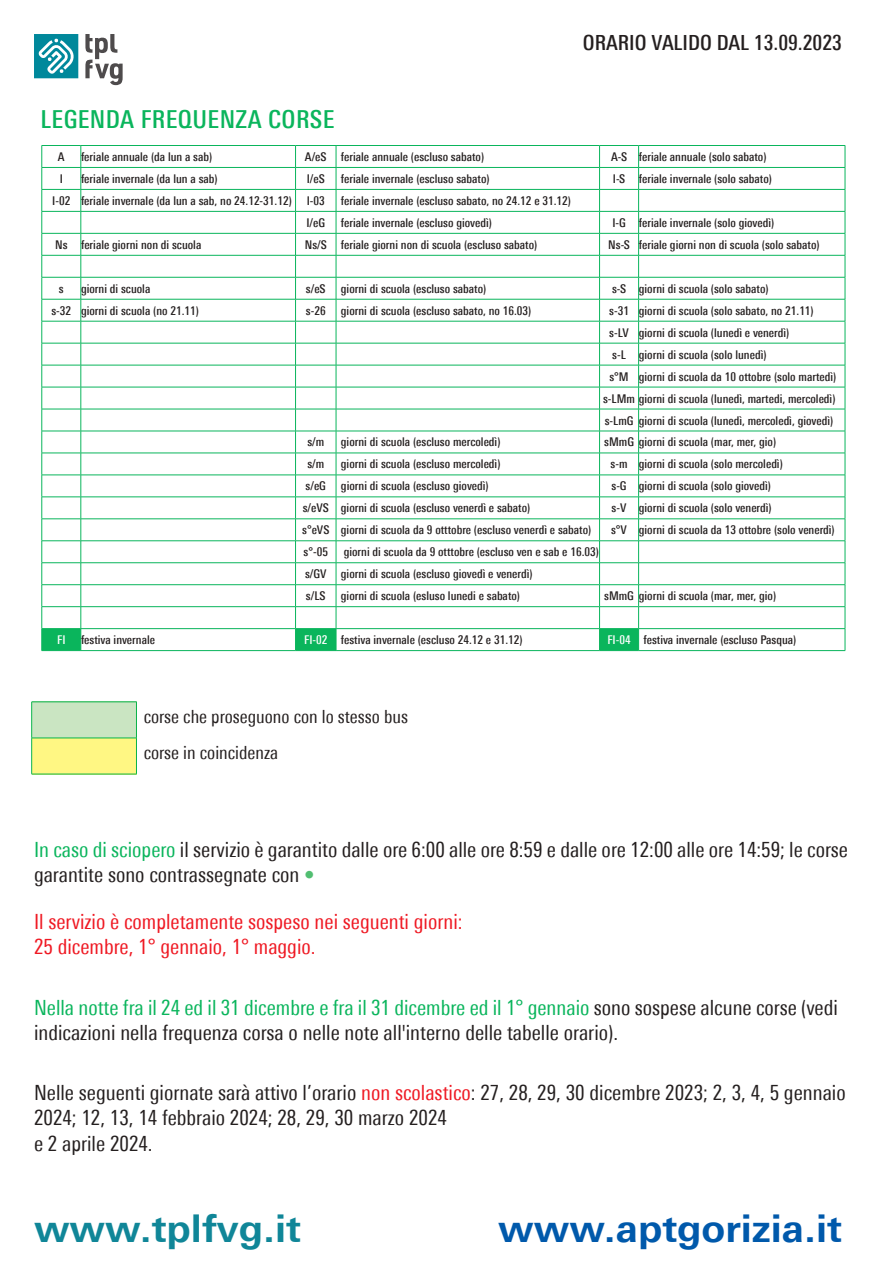
<style>
.page{position:relative;width:893px;height:1263px;background:#fff}
.page>*{position:absolute;margin:0;border:0;box-sizing:border-box;transform-origin:0 0}
.t1{font:700 38.4px "Univers Next Pro";color:#0059ab}
.t2{font:700 38.4px "Univers Next Pro";color:#108698}
.t3{font:500 condensed 24.9px "Univers Next Pro";letter-spacing:.015em;color:#0ab55c}
.t4{font:condensed 21px/25.2px "Univers Next Pro";color:#241f1f}
.t5{font:condensed 21px/25.2px "Univers Next Pro";color:#ef1923}
.t6{font:500 condensed 20.85px "Univers Next Pro";color:#241f1f}
.t7{font:condensed 18.15px/36.2px "Univers Next Pro";color:#241f1f}
.t8{font:500 condensed 12px/21.9px "Univers Next Pro";color:#241f1f}
.t9{font:500 condensed 12px "Univers Next Pro";color:#fff}
.s1{color:#fff}
.s2{color:#0ab55c}
.s3{color:#51be71}
.s4{color:#ef1923}
</style>
<div class="page">
<svg style="left:85px;top:34px;width:38px;height:51px"></svg>
<svg style="left:34px;top:34px;width:44px;height:44px"></svg>
<div style="left:32px;top:702px;width:104px;height:36px;background:#cae5c2"></div>
<div style="left:32px;top:738px;width:104px;height:36px;background:#fff783"></div>
<hr style="left:31px;top:702px;width:106px;height:1px;background:#0ab44a">
<hr style="left:31px;top:702px;width:1px;height:36px;background:#0ab44a">
<hr style="left:136px;top:702px;width:1px;height:36px;background:#0ab44a">
<hr style="left:31px;top:738px;width:106px;height:1px;background:#0ab44a">
<hr style="left:31px;top:738px;width:1px;height:36px;background:#0ab44a">
<hr style="left:136px;top:738px;width:1px;height:36px;background:#0ab44a">
<hr style="left:31px;top:774px;width:106px;height:1px;background:#0ab44a">
<hr style="left:42px;top:145px;width:39px;height:1px;background:#0ab55c">
<hr style="left:81px;top:145px;width:215px;height:1px;background:#0ab55c">
<hr style="left:296px;top:145px;width:40px;height:1px;background:#0ab55c">
<hr style="left:336px;top:145px;width:264px;height:1px;background:#0ab55c">
<hr style="left:600px;top:145px;width:39px;height:1px;background:#0ab55c">
<hr style="left:639px;top:145px;width:206px;height:1px;background:#0ab55c">
<hr style="left:639px;top:167px;width:206px;height:1px;background:#0ab55c">
<hr style="left:639px;top:189px;width:206px;height:1px;background:#0ab55c">
<hr style="left:639px;top:211px;width:206px;height:1px;background:#0ab55c">
<hr style="left:639px;top:233px;width:206px;height:1px;background:#0ab55c">
<hr style="left:639px;top:255px;width:206px;height:1px;background:#0ab55c">
<hr style="left:639px;top:277px;width:206px;height:1px;background:#0ab55c">
<hr style="left:639px;top:299px;width:206px;height:1px;background:#0ab55c">
<hr style="left:639px;top:321px;width:206px;height:1px;background:#0ab55c">
<hr style="left:639px;top:343px;width:206px;height:1px;background:#0ab55c">
<hr style="left:639px;top:365px;width:206px;height:1px;background:#0ab55c">
<hr style="left:639px;top:387px;width:206px;height:1px;background:#0ab55c">
<hr style="left:639px;top:409px;width:206px;height:1px;background:#0ab55c">
<hr style="left:639px;top:431px;width:206px;height:1px;background:#0ab55c">
<hr style="left:639px;top:453px;width:206px;height:1px;background:#0ab55c">
<hr style="left:639px;top:475px;width:206px;height:1px;background:#0ab55c">
<hr style="left:639px;top:497px;width:206px;height:1px;background:#0ab55c">
<hr style="left:639px;top:519px;width:206px;height:1px;background:#0ab55c">
<hr style="left:639px;top:540px;width:206px;height:1px;background:#0ab55c">
<hr style="left:639px;top:562px;width:206px;height:1px;background:#0ab55c">
<hr style="left:639px;top:584px;width:206px;height:1px;background:#0ab55c">
<hr style="left:639px;top:606px;width:206px;height:1px;background:#0ab55c">
<hr style="left:639px;top:628px;width:206px;height:1px;background:#0ab55c">
<svg style="left:42px;top:146px;width:597px;height:504px"></svg>
<svg style="left:845px;top:146px;width:1px;height:504px"></svg>
<hr style="left:42px;top:650px;width:39px;height:1px;background:#0ab55c">
<hr style="left:81px;top:650px;width:215px;height:1px;background:#0ab55c">
<hr style="left:296px;top:650px;width:40px;height:1px;background:#0ab55c">
<hr style="left:336px;top:650px;width:264px;height:1px;background:#0ab55c">
<hr style="left:600px;top:650px;width:39px;height:1px;background:#0ab55c">
<hr style="left:639px;top:650px;width:206px;height:1px;background:#0ab55c">
<h2 class="t3" style="left:40px;top:105px;width:296px">LEGENDA FREQUENZA CORSE</h2>
<h3 class="t6" style="left:583px;top:30px;width:261px">ORARIO VALIDO DAL 13.09.2023</h3>
<p class="t8" style="left:58px;top:146px;width:8px">A</p>
<p class="t8" style="left:81px;top:146px;width:133px">feriale annuale (da lun a sab)</p>
<p class="t8" style="left:305px;top:146px;width:181px">A/eS feriale annuale (escluso sabato)</p>
<p class="t8" style="left:611px;top:146px;width:157px">A-S feriale annuale (solo sabato)</p>
<p class="t8" style="left:60px;top:168px;width:5px">I</p>
<p class="t8" style="left:81px;top:168px;width:138px">feriale invernale (da lun a sab)</p>
<p class="t8" style="left:307px;top:168px;width:20px">I/eS</p>
<p class="t8" style="left:341px;top:168px;width:150px">feriale invernale (escluso sabato)</p>
<p class="t8" style="left:613px;top:168px;width:161px">I-S feriale invernale (solo sabato)</p>
<p class="t8" style="left:52px;top:190px;width:274px">I-02 feriale invernale (da lun a sab, no 24.12-31.12) I-03</p>
<p class="t8" style="left:341px;top:190px;width:232px">feriale invernale (escluso sabato, no 24.12 e 31.12)</p>
<p class="t8" style="left:306px;top:212px;width:20px">I/eG</p>
<p class="t8" style="left:341px;top:212px;width:152px">feriale invernale (escluso giovedì)</p>
<p class="t8" style="left:612px;top:212px;width:163px">I-G feriale invernale (solo giovedì)</p>
<p class="t8" style="left:55px;top:234px;width:148px">Ns feriale giorni non di scuola</p>
<p class="t8" style="left:305px;top:234px;width:234px">Ns/S feriale giorni non di scuola (escluso sabato)</p>
<p class="t8" style="left:608px;top:234px;width:213px">Ns-S feriale giorni non di scuola (solo sabato)</p>
<p class="t8" style="left:59px;top:277px;width:6px">s</p>
<p class="t8" style="left:81px;top:277px;width:71px">giorni di scuola</p>
<p class="t8" style="left:306px;top:277px;width:21px">s/eS</p>
<p class="t8" style="left:341px;top:277px;width:147px">giorni di scuola (escluso sabato)</p>
<p class="t8" style="left:612px;top:277px;width:158px">s-S giorni di scuola (solo sabato)</p>
<p class="t8" style="left:51px;top:299px;width:149px">s-32 giorni di scuola (no 21.11)</p>
<p class="t8" style="left:306px;top:299px;width:21px">s-26</p>
<p class="t8" style="left:341px;top:299px;width:192px">giorni di scuola (escluso sabato, no 16.03)</p>
<p class="t8" style="left:609px;top:299px;width:206px">s-31 giorni di scuola (solo sabato, no 21.11)</p>
<p class="t8" style="left:609px;top:321px;width:182px">s-LV giorni di scuola (lunedì e venerdì)</p>
<p class="t8" style="left:612px;top:343px;width:156px">s-L giorni di scuola (solo lunedì)</p>
<p class="t8" style="left:609px;top:365px;width:228px">s°M giorni di scuola da 10 ottobre (solo martedì)</p>
<p class="t8" style="left:603px;top:387px;width:234px">s-LMm giorni di scuola (lunedì, martedi, mercoledì)</p>
<p class="t8" style="left:605px;top:409px;width:230px">s-LmG giorni di scuola (lunedì, mercoledì, giovedì)</p>
<p class="t8" style="left:307px;top:431px;width:18px">s/m</p>
<p class="t8" style="left:341px;top:431px;width:161px">giorni di scuola (escluso mercoledì)</p>
<p class="t8" style="left:604px;top:431px;width:174px">sMmG giorni di scuola (mar, mer, gio)</p>
<p class="t8" style="left:307px;top:453px;width:18px">s/m</p>
<p class="t8" style="left:341px;top:453px;width:161px">giorni di scuola (escluso mercoledì)</p>
<p class="t8" style="left:611px;top:453px;width:174px">s-m giorni di scuola (solo mercoledì)</p>
<p class="t8" style="left:306px;top:475px;width:185px">s/eG giorni di scuola (escluso giovedì)</p>
<p class="t8" style="left:611px;top:475px;width:161px">s-G giorni di scuola (solo giovedì)</p>
<p class="t8" style="left:303px;top:497px;width:229px">s/eVS giorni di scuola (escluso venerdì e sabato)</p>
<p class="t8" style="left:612px;top:497px;width:162px">s-V giorni di scuola (solo venerdì)</p>
<p class="t8" style="left:302px;top:519px;width:291px">s°eVS giorni di scuola da 9 otttobre (escluso venerdì e sabato)</p>
<p class="t8" style="left:611px;top:519px;width:225px">s°V giorni di scuola da 13 ottobre (solo venerdì)</p>
<p class="t8" style="left:304px;top:541px;width:26px">s°-05</p>
<p class="t8" style="left:305px;top:541px;width:295px;text-indent:39px">giorni di scuola da 9 otttobre (escluso ven e sab e 16.03) s/GV giorni di scuola (escluso giovedì e venerdì)<br>s/LS</p>
<p class="t8" style="left:341px;top:585px;width:181px">giorni di scuola (esluso lunedi e sabato)</p>
<p class="t8" style="left:604px;top:585px;width:174px">sMmG giorni di scuola (mar, mer, gio)</p>
<p class="t9" style="left:57px;top:633px;width:10px">FI</p>
<p class="t8" style="left:81px;top:629px;width:76px">festiva invernale</p>
<p class="t8" style="left:304px;top:629px;width:220px"><span class="s1">FI-02</span> festiva invernale (escluso 24.12 e 31.12)</p>
<p class="t8" style="left:607px;top:629px;width:190px"><span class="s1">FI-04</span> festiva invernale (escluso Pasqua)</p>
<h3 class="t7" style="left:144px;top:698px;width:266px">corse che proseguono con lo stesso bus corse in coincidenza</h3>
<h3 class="t4" style="left:34px;top:837px;width:816px"><span class="s2">In caso di sciopero</span> il servizio è garantito dalle ore 6:00 alle ore 8:59 e dalle ore 12:00 alle ore 14:59; le corse garantite sono contrassegnate con <span class="s3">•</span></h3>
<h3 class="t5" style="left:34px;top:908px;width:430px">Il servizio è completamente sospeso nei seguenti giorni:<br>25 dicembre, 1° gennaio, 1° maggio.</h3>
<h3 class="t4" style="left:34px;top:994px;width:805px"><span class="s2">Nella notte fra il 24 ed il 31 dicembre e fra il 31 dicembre ed il 1° gennaio</span> sono sospese alcune corse (vedi indicazioni nella frequenza corsa o nelle note all'interno delle tabelle orario).</h3>
<h3 class="t4" style="left:34px;top:1080px;width:813px">Nelle seguenti giornate sarà attivo l’orario <span class="s4">non scolastico</span>: 27, 28, 29, 30 dicembre 2023; 2, 3, 4, 5 gennaio<br>2024; 12, 13, 14 febbraio 2024; 28, 29, 30 marzo 2024<br>e 2 aprile 2024.</h3>
<h1 class="t2" style="left:34px;top:1205px;width:268px">www.tplfvg.it</h1>
<h1 class="t1" style="left:498px;top:1205px;width:345px">www.aptgorizia.it</h1>
</div>
